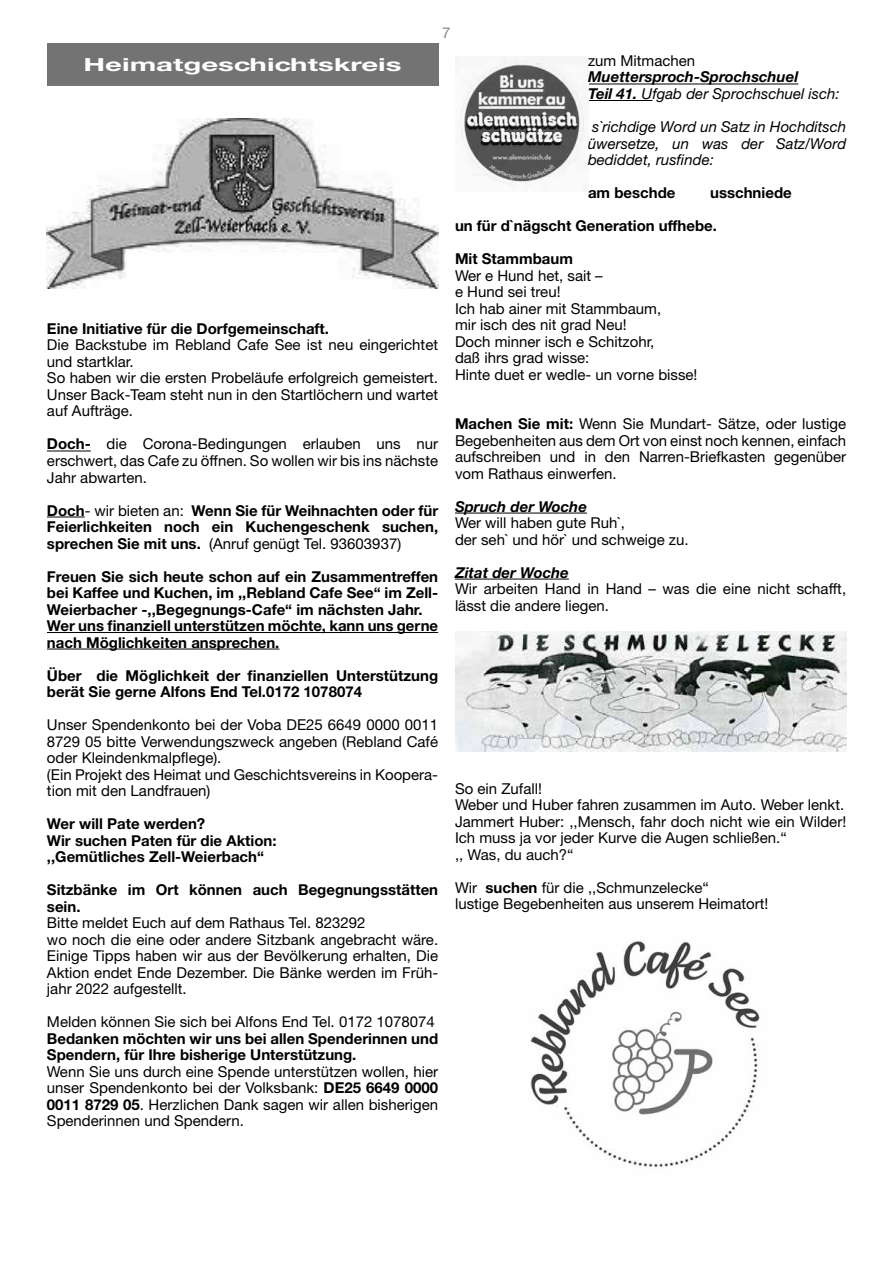
<style>
.page{position:relative;width:893px;height:1263px;background:#fff}
.page>*{position:absolute;margin:0;border:0;box-sizing:border-box;transform-origin:0 0}
.t1{font:700 18px "Helvetica Neue CE";color:#fff;scale:1.63 1}
.t2{font:15px/16.5px "Helvetica Neue LT Std";color:#000}
.t3{font:700 15px/16.5px "Helvetica Neue LT Std";color:#000}
.t4{font:italic 700 15px/16.5px "Helvetica Neue LT Std";color:#000}
.t5{font:italic 15px/16.5px "Helvetica Neue LT Std";color:#000;text-align:justify}
.t6{font:15px "Helvetica Neue LT Std";color:#878787}
.s1{font-weight:700}
.s2{font-weight:400}
</style>
<div class="page">
<hr style="left:47px;top:451px;width:44px;height:1px;background:#000">
<hr style="left:47px;top:517px;width:38px;height:1px;background:#000">
<hr style="left:47px;top:632px;width:391px;height:1px;background:#000">
<hr style="left:47px;top:649px;width:232px;height:1px;background:#000">
<div style="left:47px;top:43px;width:391px;height:42px;background:#737373"></div>
<img style="left:47px;top:119px;width:391px;height:169px">
<hr style="left:588px;top:84px;width:210px;height:1px;background:#000">
<hr style="left:588px;top:100px;width:64px;height:1px;background:#000">
<hr style="left:455px;top:513px;width:132px;height:1px;background:#000">
<hr style="left:455px;top:579px;width:114px;height:1px;background:#000">
<img style="left:460px;top:56px;width:128px;height:131px">
<img style="left:455px;top:631px;width:391px;height:121px">
<img style="left:530px;top:940px;width:230px;height:228px">
<p class="t6" style="left:442px;top:24px;width:10px">7</p>
<p class="t1" style="left:84px;top:53px;width:197px">Heimatgeschichtskreis</p>
<p class="t3" style="left:47px;top:320px;width:284px">Eine Initiative für die Dorfgemeinschaft.</p>
<p class="t2" style="left:47px;top:337px;width:393px">Die Backstube im Rebland Cafe See ist neu eingerichtet und startklar.<br>So haben wir die ersten Probeläufe erfolgreich gemeistert.<br>Unser Back-Team steht nun in den Startlöchern und wartet auf Aufträge.</p>
<p class="t2" style="left:47px;top:436px;width:393px;text-align:justify"><span class="s1">Doch-</span> die Corona-Bedingungen erlauben uns nur erschwert, das Cafe zu öffnen. So wollen wir bis ins nächste Jahr abwarten.</p>
<p class="t3" style="left:47px;top:502px;width:393px;text-align:justify">Doch<span class="s2">- wir bieten an:</span> Wenn Sie für Weihnachten oder für Feierlichkeiten noch ein Kuchengeschenk suchen, sprechen Sie mit uns. <span class="s2">(Anruf genügt Tel. 93603937)</span></p>
<p class="t3" style="left:47px;top:568px;width:393px">Freuen Sie sich heute schon auf ein Zusammentreffen bei Kaffee und Kuchen, im ,,Rebland Cafe See“ im Zell-Weierbacher -,,Begegnungs-Cafe“ im nächsten Jahr.<br>Wer uns finanziell unterstützen möchte, kann uns gerne nach Möglichkeiten ansprechen.</p>
<p class="t3" style="left:47px;top:667px;width:393px">Über die Möglichkeit der finanziellen Unterstützung berät Sie gerne Alfons End Tel.0172 1078074</p>
<p class="t2" style="left:47px;top:716px;width:393px">Unser Spendenkonto bei der Voba DE25 6649 0000 0011<br>8729 05 bitte Verwendungszweck angeben (Rebland Café oder Kleindenkmalpflege).<br>(Ein Projekt des Heimat und Geschichtsvereins in Koopera&shy;tion mit den Landfrauen)</p>
<p class="t3" style="left:47px;top:815px;width:231px">Wer will Pate werden?<br>Wir suchen Paten für die Aktion: ,,Gemütliches Zell-Weierbach“</p>
<p class="t3" style="left:47px;top:881px;width:393px">Sitzbänke im Ort können auch Begegnungsstätten sein.</p>
<p class="t2" style="left:47px;top:914px;width:393px">Bitte meldet Euch auf dem Rathaus Tel. 823292<br>wo noch die eine oder andere Sitzbank angebracht wäre.<br>Einige Tipps haben wir aus der Bevölkerung erhalten, Die Aktion endet Ende Dezember. Die Bänke werden im Früh&shy;jahr 2022 aufgestellt.</p>
<p class="t2" style="left:47px;top:1013px;width:389px">Melden können Sie sich bei Alfons End Tel. 0172 1078074</p>
<p class="t3" style="left:47px;top:1030px;width:393px">Bedanken möchten wir uns bei allen Spenderinnen und<br>Spendern, für Ihre bisherige Unterstützung.</p>
<p class="t2" style="left:47px;top:1063px;width:393px;text-align:justify">Wenn Sie uns durch eine Spende unterstützen wollen, hier unser Spendenkonto bei der Volksbank: <span class="s1">DE25 6649 0000<br>0011 8729 05</span>. Herzlichen Dank sagen wir allen bisherigen Spenderinnen und Spendern.</p>
<p class="t2" style="left:588px;top:52px;width:109px">zum Mitmachen</p>
<p class="t4" style="left:588px;top:69px;width:253px">Muettersproch-Sprochschuel<br>Teil 41. <span class="s2">Ufgab der Sprochschuel isch:</span></p>
<p class="t5" style="left:588px;top:118px;width:260px">s`richdige Word un Satz in Hochditsch üwersetze, un was der Satz/Word bediddet, rusfinde:</p>
<p class="t3" style="left:588px;top:184px;width:89px">am beschde</p>
<p class="t3" style="left:710px;top:184px;width:83px">usschniede</p>
<p class="t3" style="left:455px;top:217px;width:263px">un für d`nägscht Generation uffhebe.</p>
<p class="t3" style="left:455px;top:250px;width:119px">Mit Stammbaum</p>
<p class="t2" style="left:455px;top:267px;width:244px">Wer e Hund het, sait –<br>e Hund sei treu!<br>Ich hab ainer mit Stammbaum,<br>mir isch des nit grad Neu!<br>Doch minner isch e Schitzohr,<br>daß ihrs grad wisse:<br>Hinte duet er wedle- un vorne bisse!</p>
<p class="t2" style="left:455px;top:415px;width:393px;text-align:justify"><span class="s1">Machen Sie mit:</span> Wenn Sie Mundart- Sätze, oder lustige Begebenheiten aus dem Ort von einst noch kennen, einfach aufschreiben und in den Narren-Briefkasten gegenüber vom Rathaus einwerfen.</p>
<p class="t4" style="left:455px;top:498px;width:133px">Spruch der Woche</p>
<p class="t2" style="left:455px;top:514px;width:235px">Wer will haben gute Ruh`,<br>der seh` und hör` und schweige zu.</p>
<p class="t4" style="left:455px;top:564px;width:115px">Zitat der Woche</p>
<p class="t2" style="left:455px;top:580px;width:393px">Wir arbeiten Hand in Hand – was die eine nicht schafft, lässt die andere liegen.</p>
<p class="t2" style="left:455px;top:780px;width:393px">So ein Zufall!<br>Weber und Huber fahren zusammen im Auto. Weber lenkt.<br>Jammert Huber: ,,Mensch, fahr doch nicht wie ein Wilder!<br>Ich muss ja vor jeder Kurve die Augen schließen.“<br>,, Was, du auch?“</p>
<p class="t2" style="left:455px;top:879px;width:315px">Wir <span class="s1">suchen</span> für die ,,Schmunzelecke“<br>lustige Begebenheiten aus unserem Heimatort!</p>
</div>
